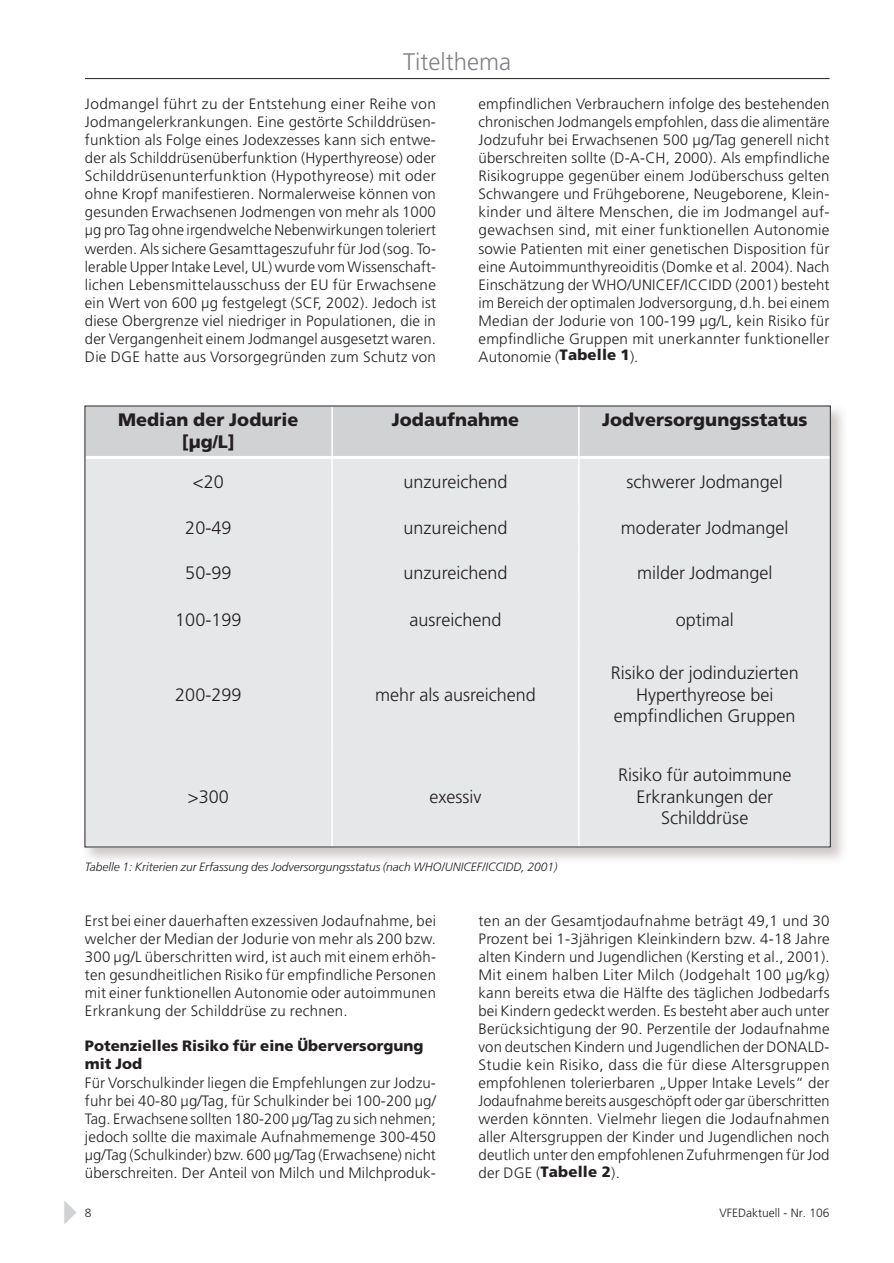
<style>
.page{position:relative;width:894px;height:1263px;background:#fff}
.page>*{position:absolute;margin:0;border:0;box-sizing:border-box;transform-origin:0 0}
.t1{font:300 24px "Frutiger";color:#808285}
.t2{font:300 18px/21.6px "Frutiger";color:#231f20;text-align:center}
.t3{font:900 18px/21.6px "Frutiger";color:#231f20;text-align:center}
.t4{font:300 15px/18px "Frutiger";letter-spacing:.015em;color:#231f20;text-align:justify}
.t5{font:900 15px/18px "Frutiger";color:#231f20}
.t6{font:italic 300 12px "Frutiger";color:#231f20}
.t7{font:300 12px "Frutiger";color:#231f20}
.t8{font:italic 300 12px "Frutiger";letter-spacing:.37em;color:#221e1f}
.t9{font:italic 300 12px "Frutiger";letter-spacing:.445em;color:#221e1f}
.s1{font-weight:900}
.s2{color:#231f20}
.s3{color:#221e1f}
</style>
<div class="page">
<hr style="left:85px;top:78px;width:744px;height:1px;background:#231f20">
<img style="left:84px;top:405px;width:759px;height:455px">
<div style="left:87px;top:407px;width:741px;height:49px;background:#d1d2d4"></div>
<div style="left:87px;top:459px;width:741px;height:386px;background:#e6e7e9"></div>
<hr style="left:331px;top:459px;width:2px;height:45px;background:#fff">
<hr style="left:578px;top:459px;width:1px;height:45px;background:#fff">
<hr style="left:331px;top:504px;width:2px;height:45px;background:#fff">
<hr style="left:578px;top:504px;width:1px;height:45px;background:#fff">
<hr style="left:331px;top:549px;width:2px;height:46px;background:#fff">
<hr style="left:578px;top:549px;width:1px;height:46px;background:#fff">
<hr style="left:331px;top:595px;width:2px;height:47px;background:#fff">
<hr style="left:578px;top:595px;width:1px;height:47px;background:#fff">
<hr style="left:331px;top:642px;width:2px;height:102px;background:#fff">
<hr style="left:578px;top:642px;width:1px;height:102px;background:#fff">
<hr style="left:331px;top:744px;width:2px;height:102px;background:#fff">
<hr style="left:578px;top:744px;width:1px;height:102px;background:#fff">
<hr style="left:331px;top:406px;width:2px;height:50px;background:#fff">
<hr style="left:578px;top:406px;width:1px;height:50px;background:#fff">
<hr style="left:85px;top:456px;width:744px;height:3px;background:#fff">
<h1 class="t1" style="left:403px;top:52px;width:109px">Titelthema</h1>
<p class="t4" style="left:85px;top:96px;width:352px">Jodmangel führt zu der Entstehung einer Reihe von Jodmangelerkrankungen. Eine gestörte Schilddrüsen&shy;funktion als Folge eines Jodexzesses kann sich entwe&shy;der als Schilddrüsenüberfunktion (Hyperthyreose) oder Schilddrüsenunterfunktion (Hypothyreose) mit oder ohne Kropf manifestieren. Normalerweise können von gesunden Erwachsenen Jodmengen von mehr als 1000 µg pro Tag ohne irgendwelche Nebenwirkungen toleriert werden. Als sichere Gesamttageszufuhr für Jod (sog. To&shy;lerable Upper Intake Level, UL) wurde vom Wissenschaft&shy;lichen Lebensmittelausschuss der EU für Erwachsene ein Wert von 600 µg festgelegt (SCF, 2002). Jedoch ist diese Obergrenze viel niedriger in Populationen, die in der Vergangenheit einem Jodmangel ausgesetzt waren.<br>Die DGE hatte aus Vorsorgegründen zum Schutz von</p>
<p class="t4" style="left:478px;top:96px;width:352px">empfindlichen Verbrauchern infolge des bestehenden chronischen Jodmangels empfohlen, dass die alimentäre Jodzufuhr bei Erwachsenen 500 µg/Tag generell nicht überschreiten sollte (D-A-CH, 2000). Als empfindliche Risikogruppe gegenüber einem Jodüberschuss gelten Schwangere und Frühgeborene, Neugeborene, Klein&shy;kinder und ältere Menschen, die im Jodmangel auf&shy;gewachsen sind, mit einer funktionellen Autonomie sowie Patienten mit einer genetischen Disposition für eine Autoimmunthyreoiditis (Domke et al. 2004). Nach Einschätzung der WHO/UNICEF/ICCIDD (2001) besteht im Bereich der optimalen Jodversorgung, d.h. bei einem Median der Jodurie von 100-199 µg/L, kein Risiko für empfindliche Gruppen mit unerkannter funktioneller Autonomie (<span class="s1">Tabelle 1</span>).</p>
<p class="t3" style="left:118px;top:411px;width:182px">Median der Jodurie [µg/L]</p>
<p class="t3" style="left:392px;top:411px;width:129px">Jodaufnahme</p>
<p class="t3" style="left:602px;top:411px;width:207px">Jodversorgungsstatus</p>
<p class="t2" style="left:193px;top:472px;width:32px">&lt;20</p>
<p class="t2" style="left:403px;top:472px;width:105px">unzureichend</p>
<p class="t2" style="left:626px;top:472px;width:158px">schwerer Jodmangel</p>
<p class="t2" style="left:185px;top:518px;width:48px">20-49</p>
<p class="t2" style="left:403px;top:518px;width:105px">unzureichend</p>
<p class="t2" style="left:621px;top:518px;width:169px">moderater Jodmangel</p>
<p class="t2" style="left:185px;top:563px;width:48px">50-99</p>
<p class="t2" style="left:403px;top:563px;width:105px">unzureichend</p>
<p class="t2" style="left:637px;top:563px;width:137px">milder Jodmangel</p>
<p class="t2" style="left:175px;top:610px;width:68px">100-199</p>
<p class="t2" style="left:409px;top:610px;width:93px">ausreichend</p>
<p class="t2" style="left:675px;top:610px;width:59px">optimal</p>
<p class="t2" style="left:175px;top:685px;width:68px">200-299</p>
<p class="t2" style="left:375px;top:685px;width:162px">mehr als ausreichend</p>
<p class="t2" style="left:188px;top:787px;width:42px">&gt;300</p>
<p class="t2" style="left:429px;top:787px;width:53px">exessiv</p>
<p class="t8" style="left:85px;top:862px;width:82px"><span class="s2">Tb</span>ll 1Kit i</p>
<p class="t9" style="left:199px;top:862px;width:15px">E f</p>
<p class="t9" style="left:251px;top:862px;width:39px">d Jd</p>
<p class="t9" style="left:355px;top:862px;width:33px">tt (</p>
<p class="t6" style="left:90px;top:862px;width:469px">a e e : r er en zur r assung es o versorgungss a us nac<span class="s3">h WHO/UNICEF/ICCIDD 2001)</span></p>
<p class="t6" style="left:521px;top:862px;width:5px">,</p>
<p class="t2" style="left:610px;top:663px;width:190px">Risiko der jodinduzierten<br>Hyperthyreose bei empfindlichen Gruppen</p>
<p class="t2" style="left:618px;top:765px;width:175px">Risiko für autoimmune<br>Erkrankungen der<br>Schilddrüse</p>
<p class="t4" style="left:85px;top:913px;width:352px">Erst bei einer dauerhaften exzessiven Jodaufnahme, bei welcher der Median der Jodurie von mehr als 200 bzw.<br>300 µg/L überschritten wird, ist auch mit einem erhöh&shy;ten gesundheitlichen Risiko für empfindliche Personen mit einer funktionellen Autonomie oder autoimmunen Erkrankung der Schilddrüse zu rechnen.</p>
<p class="t5" style="left:85px;top:1037px;width:340px">Potenzielles Risiko für eine Überversorgung mit Jod</p>
<p class="t4" style="left:85px;top:1075px;width:352px">Für Vorschulkinder liegen die Empfehlungen zur Jodzu&shy;fuhr bei 40-80 µg/Tag, für Schulkinder bei 100-200 µg/ Tag. Erwachsene sollten 180-200 µg/Tag zu sich nehmen; jedoch sollte die maximale Aufnahmemenge 300-450 µg/Tag (Schulkinder) bzw. 600 µg/Tag (Erwachsene) nicht überschreiten. Der Anteil von Milch und Milchproduk-</p>
<p class="t4" style="left:478px;top:913px;width:352px">ten an der Gesamtjodaufnahme beträgt 49,1 und 30<br>Prozent bei 1-3jährigen Kleinkindern bzw. 4-18 Jahre alten Kindern und Jugendlichen (Kersting et al., 2001).<br>Mit einem halben Liter Milch (Jodgehalt 100 µg/kg) kann bereits etwa die Hälfte des täglichen Jodbedarfs bei Kindern gedeckt werden. Es besteht aber auch unter Berücksichtigung der 90. Perzentile der Jodaufnahme von deutschen Kindern und Jugendlichen der DONALD-Studie kein Risiko, dass die für diese Altersgruppen empfohlenen tolerierbaren „Upper Intake Levels“ der Jodaufnahme bereits ausgeschöpft oder gar überschritten werden könnten. Vielmehr liegen die Jodaufnahmen aller Altersgruppen der Kinder und Jugendlichen noch deutlich unter den empfohlenen Zufuhrmengen für Jod der DGE (<span class="s1">Tabelle 2</span>).</p>
<p class="t7" style="left:85px;top:1208px;width:8px">8</p>
<p class="t7" style="left:719px;top:1208px;width:112px">VFEDaktuell - Nr. 106</p>
</div>
